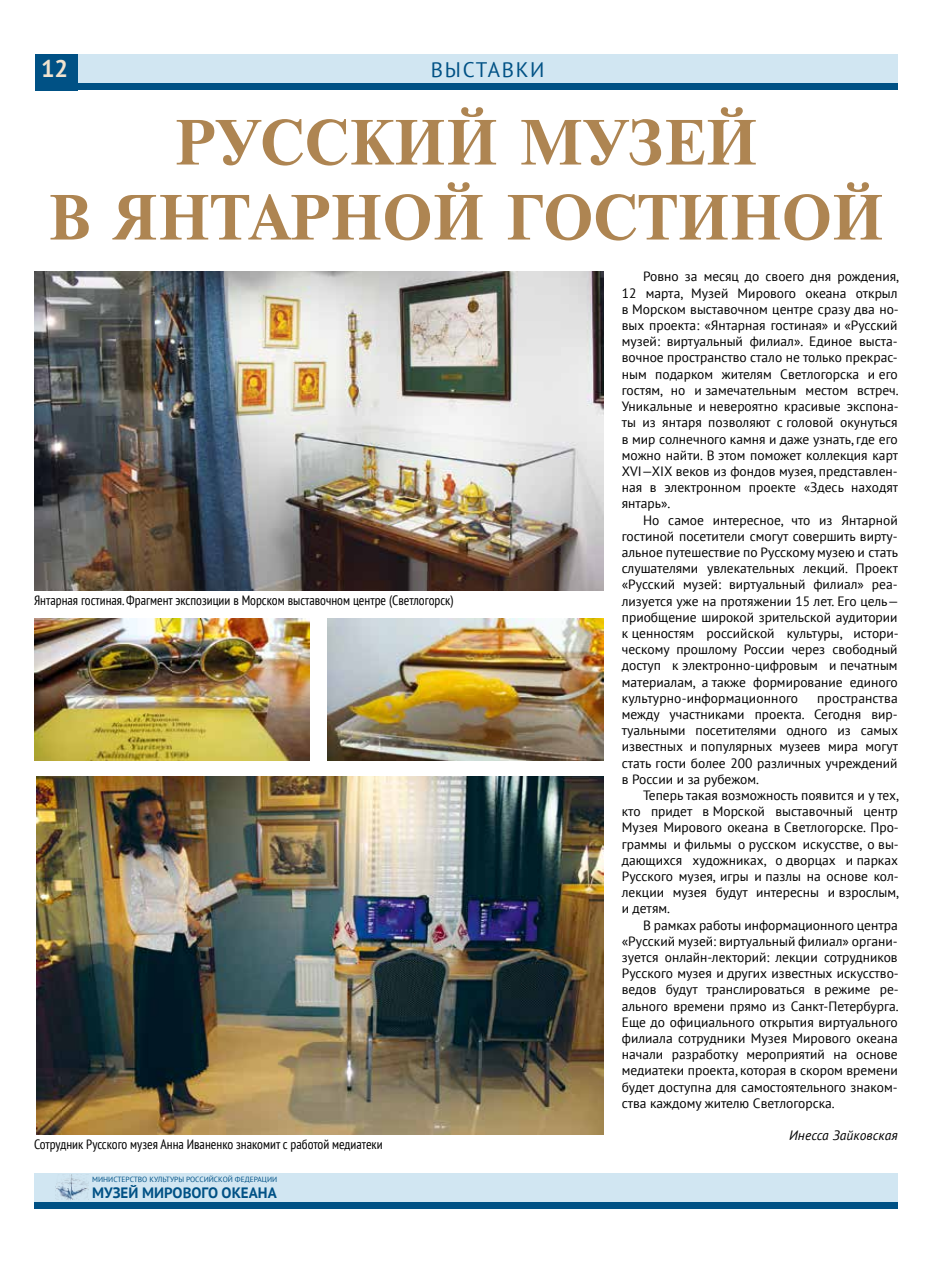
<style>
.page{position:relative;width:936px;height:1263px;background:#fff}
.page>*{position:absolute;margin:0;border:0;box-sizing:border-box;transform-origin:0 0}
.t1{font:700 60px/75px "Newton";color:#ae8552;text-align:center}
.t2{font:700 24px "PT Sans";color:#f1e3cf}
.t3{font:21px "PT Sans";letter-spacing:.08em;color:#005185}
.t4{font:700 15px "PT Sans";color:#005185}
.t5{font:13.5px/16.2px "PT Sans";color:#000;text-align:justify}
.t6{font:condensed 13.5px "PT Sans";color:#000}
.t7{font:italic 13.5px "PT Sans";letter-spacing:.01em;color:#000}
.t8{font:7.5px "PT Sans";color:#005185}
</style>
<div class="page">
<div style="left:77px;top:54px;width:820px;height:30px;background:#d1e6f2"></div>
<div style="left:35px;top:54px;width:43px;height:36px;background:#005185"></div>
<div style="left:77px;top:84px;width:820px;height:6px;background:#005185"></div>
<img style="left:36px;top:776px;width:567px;height:358px">
<img style="left:34px;top:271px;width:569px;height:319px">
<div style="left:34px;top:1173px;width:863px;height:29px;background:#d1e6f2"></div>
<div style="left:34px;top:1202px;width:863px;height:7px;background:#005185"></div>
<img style="left:55px;top:1175px;width:34px;height:25px">
<img style="left:34px;top:618px;width:276px;height:142px">
<img style="left:328px;top:618px;width:275px;height:142px">
<h2 class="t2" style="left:41px;top:53px;width:29px">12</h2>
<h3 class="t3" style="left:431px;top:56px;width:115px">ВЫСТАВКИ</h3>
<h1 class="t1" style="left:48px;top:105px;width:837px">РУССКИЙ МУЗЕЙ<br>В ЯНТАРНОЙ ГОСТИНОЙ</h1>
<p class="t6" style="left:34px;top:591px;width:421px">Янтарная гостиная. Фрагмент экспозиции в Морском выставочном центре (Светлогорск)</p>
<p class="t6" style="left:34px;top:1135px;width:350px">Сотрудник Русского музея Анна Иваненко знакомит с работой медиатеки</p>
<p class="t8" style="left:92px;top:1175px;width:187px">МИНИСТЕРСТВО КУЛЬТУРЫ РОССИЙСКОЙ ФЕДЕРАЦИИ</p>
<p class="t4" style="left:92px;top:1182px;width:186px">МУЗЕЙ МИРОВОГО ОКЕАНА</p>
<p class="t5" style="left:621px;top:268px;width:278px;text-indent:21px">Ровно за месяц до своего дня рождения, 12 марта, Музей Мирового океана открыл в Морском выставочном центре сразу два но&shy;вых проекта: «Янтарная гостиная» и «Русский музей: виртуальный филиал». Единое выста&shy;вочное пространство стало не только прекрас&shy;ным подарком жителям Светлогорска и его гостям, но и замечательным местом встреч.<br>Уникальные и невероятно красивые экспона&shy;ты из янтаря позволяют с головой окунуться в мир солнечного камня и даже узнать, где его можно найти. В этом поможет коллекция карт XVI—XIX веков из фондов музея, представлен&shy;ная в электронном проекте «Здесь находят янтарь».</p>
<p class="t5" style="left:621px;top:511px;width:278px;text-indent:21px">Но самое интересное, что из Янтарной гостиной посетители смогут совершить вирту&shy;альное путешествие по Русскому музею и стать слушателями увлекательных лекций. Проект «Русский музей: виртуальный филиал» реа&shy;лизуется уже на протяжении 15 лет. Его цель— приобщение широкой зрительской аудитории к ценностям российской культуры, истори&shy;ческому прошлому России через свободный доступ к электронно-цифровым и печатным материалам, а также формирование единого культурно-информационного</p>
<p class="t5" style="left:621px;top:689px;width:278px;text-indent:195px">пространства между участниками проекта. Сегодня вир&shy;туальными посетителями одного из самых известных и популярных музеев мира могут стать гости более 200 различных учреждений в России и за рубежом.</p>
<p class="t5" style="left:621px;top:787px;width:278px;text-indent:21px">Теперь такая возможность появится и у тех, кто придет в Морской выставочный центр Музея Мирового океана в Светлогорске. Про&shy;граммы и фильмы о русском искусстве, о вы&shy;дающихся художниках, о дворцах и парках Русского музея, игры и пазлы на основе кол&shy;лекции музея будут интересны и взрослым, и детям.</p>
<p class="t5" style="left:621px;top:916px;width:278px;text-indent:21px">В рамках работы информационного центра «Русский музей: виртуальный филиал» органи&shy;зуется онлайн-лекторий: лекции сотрудников Русского музея и других известных искусство&shy;ведов будут транслироваться в режиме ре&shy;ального времени прямо из Санкт-Петербурга.<br>Еще до официального открытия виртуального филиала сотрудники Музея Мирового океана начали разработку мероприятий на основе медиатеки проекта, которая в скором времени будет доступна для самостоятельного знаком&shy;ства каждому жителю Светлогорска.</p>
<p class="t7" style="left:789px;top:1127px;width:110px">Инесса Зайковская</p>
</div>
